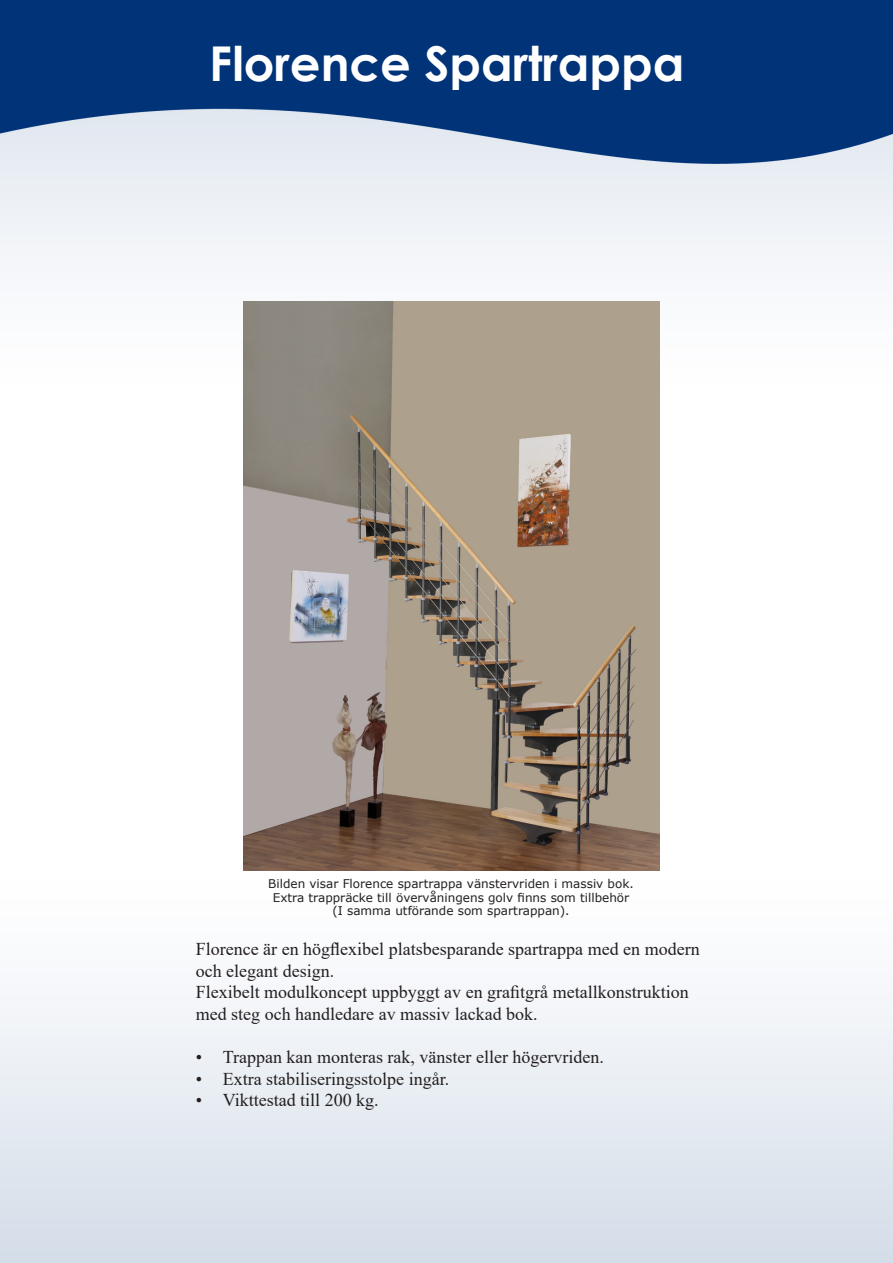
<style>
.page{position:relative;width:893px;height:1263px;background:#fff}
.page>*{position:absolute;margin:0;border:0;box-sizing:border-box;transform-origin:0 0}
.t1{font:700 48px "Century Gothic";color:#fff}
.t2{font:18px/21.6px "Times New Roman";color:#231f20}
.t3{font:12px "Verdana";color:#231f20}
</style>
<div class="page">
<img style="left:0;top:0;width:893px;height:1263px">
<img style="left:243px;top:302px;width:416px;height:568px">
<p class="t1" style="left:209px;top:33px;width:477px">Florence Spartrappa</p>
<p class="t3" style="left:268px;top:875px;width:367px">Bilden visar Florence spartrappa vänstervriden i massiv bok.</p>
<p class="t3" style="left:273px;top:889px;width:358px">Extra trappräcke till övervåningens golv finns som tillbehör</p>
<p class="t3" style="left:332px;top:902px;width:239px">(I samma utförande som spartrappan).</p>
<p class="t2" style="left:196px;top:938px;width:505px">Florence är en högflexibel platsbesparande spartrappa med en modern och elegant design.</p>
<p class="t2" style="left:196px;top:981px;width:494px">Flexibelt modulkoncept uppbyggt av en grafitgrå metallkonstruktion med steg och handledare av massiv lackad bok.</p>
<p class="t2" style="left:196px;top:1046px;width:410px">• Trappan kan monteras rak, vänster eller högervriden.</p>
<p class="t2" style="left:196px;top:1067px;width:255px">• Extra stabiliseringsstolpe ingår.</p>
<p class="t2" style="left:196px;top:1089px;width:184px">• Vikttestad till 200 kg.</p>
</div>
